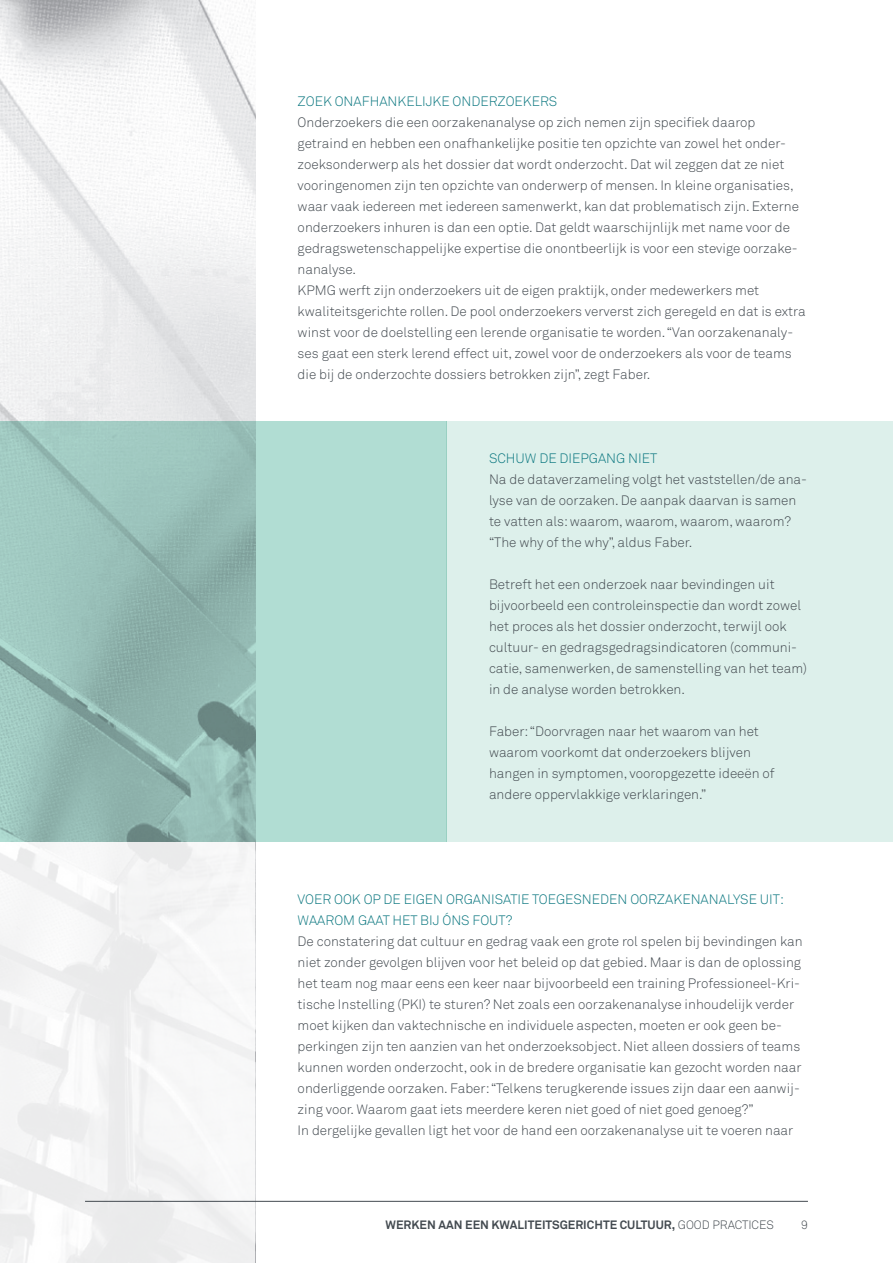
<style>
.page{position:relative;width:893px;height:1263px;background:#fff}
.page>*{position:absolute;margin:0;border:0;box-sizing:border-box;transform-origin:0 0}
.t1{font:13.5px/21px "Akkurat Light Pro";color:#434a50}
.t2{font:13.5px/21px "Akkurat Light Pro";color:#09767f}
.t3{font:700 12px "Akkurat Pro";color:#434a50}
.t4{font:12px "Akkurat Light Pro";color:#434a50}
.s1{font-family:"Akkurat Light Pro";font-weight:400}
</style>
<div class="page">
<img style="left:1px;top:0;width:254px;height:421px">
<div style="left:0;top:842px;width:255px;height:421px;background:#f5f5f5"></div>
<svg style="left:0;top:421px;width:446px;height:421px;background:#a1c9c1"></svg>
<div style="left:446px;top:421px;width:447px;height:421px;background:#ddf0eb"></div>
<hr style="left:85px;top:1201px;width:723px;height:1px;background:#434a50">
<p class="t2" style="left:298px;top:91px;width:261px">ZOEK ONAFHANKELIJKE ONDERZOEKERS</p>
<p class="t1" style="left:298px;top:112px;width:503px">Onderzoekers die een oorzakenanalyse op zich nemen zijn specifiek daarop getraind en hebben een onafhankelijke positie ten opzichte van zowel het onder&shy;zoeksonderwerp als het dossier dat wordt onderzocht. Dat wil zeggen dat ze niet vooringenomen zijn ten opzichte van onderwerp of mensen. In kleine organisaties, waar vaak iedereen met iedereen samenwerkt, kan dat problematisch zijn. Externe onderzoekers inhuren is dan een optie. Dat geldt waarschijnlijk met name voor de gedragswetenschappelijke expertise die onontbeerlijk is voor een stevige oorzake&shy;nanalyse.</p>
<p class="t1" style="left:298px;top:280px;width:463px">KPMG werft zijn onderzoekers uit de eigen praktijk, onder medewerkers met</p>
<p class="t1" style="left:298px;top:301px;width:510px">kwaliteitsgerichte rollen. De pool onderzoekers ververst zich geregeld en dat is extra winst voor de doelstelling een lerende organisatie te worden. “Van oorzakenanaly&shy;ses gaat een sterk lerend effect uit, zowel voor de onderzoekers als voor de teams die bij de onderzochte dossiers betrokken zijn”, zegt Faber.</p>
<p class="t2" style="left:489px;top:448px;width:170px">SCHUW DE DIEPGANG NIET</p>
<p class="t1" style="left:489px;top:469px;width:319px">Na de dataverzameling volgt het vaststellen/de ana&shy;lyse van de oorzaken. De aanpak daarvan is samen te vatten als: waarom, waarom, waarom, waarom? “The why of the why”, aldus Faber.</p>
<p class="t1" style="left:489px;top:574px;width:320px">Betreft het een onderzoek naar bevindingen uit bijvoorbeeld een controleinspectie dan wordt zowel het proces als het dossier onderzocht, terwijl ook cultuur- en gedragsgedragsindicatoren (communi&shy;catie, samenwerken, de samenstelling van het team) in de analyse worden betrokken.</p>
<p class="t1" style="left:489px;top:721px;width:271px">Faber: “Doorvragen naar het waarom van het</p>
<p class="t1" style="left:489px;top:742px;width:263px">waarom voorkomt dat onderzoekers blijven</p>
<p class="t1" style="left:489px;top:763px;width:287px">hangen in symptomen, vooropgezette ideeën of andere oppervlakkige verklaringen.”</p>
<p class="t2" style="left:298px;top:889px;width:488px">VOER OOK OP DE EIGEN ORGANISATIE TOEGESNEDEN OORZAKENANALYSE UIT:<br>WAAROM GAAT HET BIJ ÓNS FOUT?</p>
<p class="t1" style="left:298px;top:931px;width:507px">De constatering dat cultuur en gedrag vaak een grote rol spelen bij bevindingen kan niet zonder gevolgen blijven voor het beleid op dat gebied. Maar is dan de oplossing het team nog maar eens een keer naar bijvoorbeeld een training Professioneel-Kri&shy;tische Instelling (PKI) te sturen? Net zoals een oorzakenanalyse inhoudelijk verder moet kijken dan vaktechnische en individuele aspecten, moeten er ook geen be&shy;perkingen zijn ten aanzien van het onderzoeksobject. Niet alleen dossiers of teams kunnen worden onderzocht, ook in de bredere organisatie kan gezocht worden naar onderliggende oorzaken. Faber: “Telkens terugkerende issues zijn daar een aanwij&shy;zing voor. Waarom gaat iets meerdere keren niet goed of niet goed genoeg?”</p>
<p class="t1" style="left:298px;top:1120px;width:497px">In dergelijke gevallen ligt het voor de hand een oorzakenanalyse uit te voeren naar</p>
<p class="t3" style="left:386px;top:1217px;width:390px">WERKEN AAN EEN KWALITEITSGERICHTE CULTUUR, <span class="s1">GOOD PRACTICES</span></p>
<p class="t4" style="left:801px;top:1217px;width:8px">9</p>
</div>
